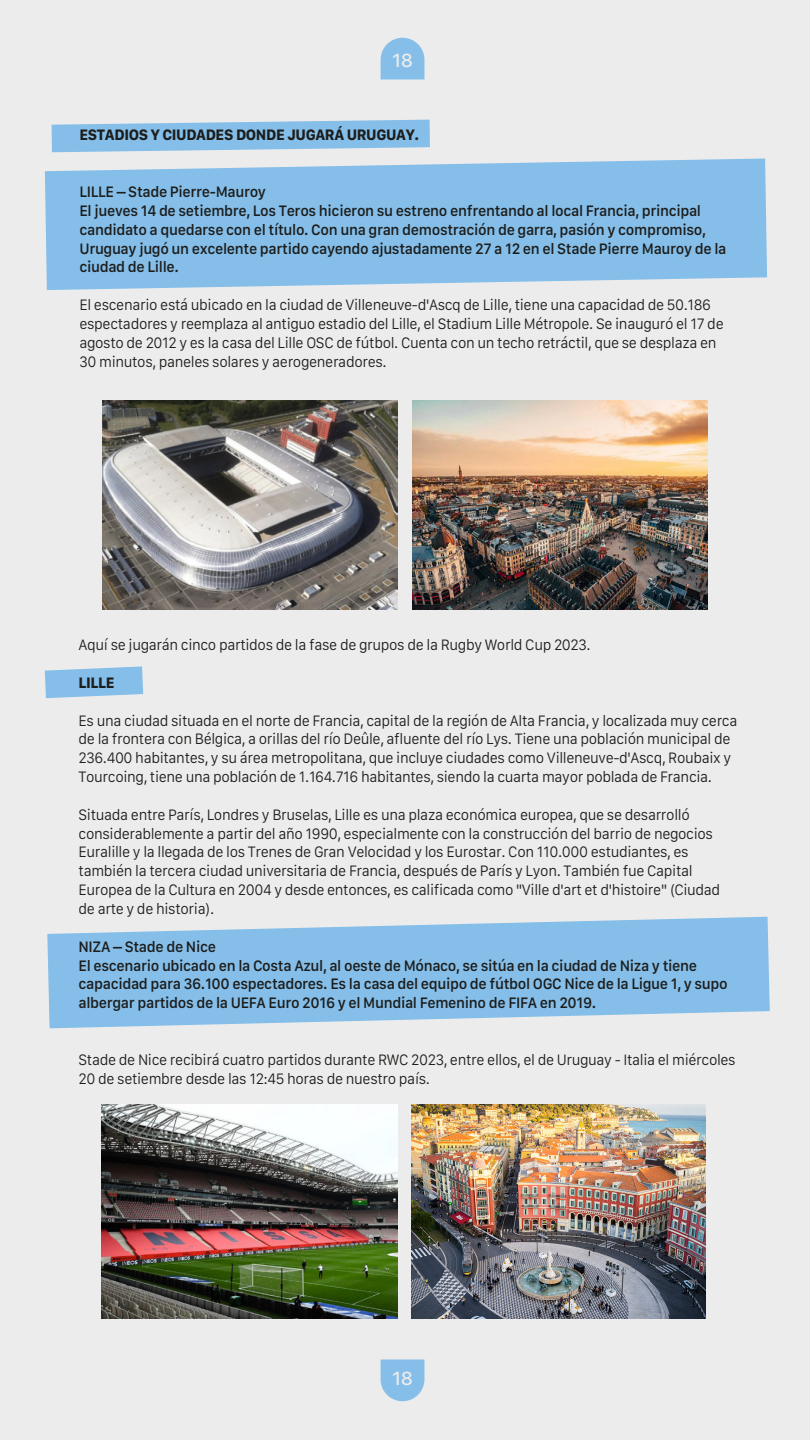
<style>
.page{position:relative;width:810px;height:1440px;background:#ececec}
.page>*{position:absolute;margin:0;border:0;box-sizing:border-box;transform-origin:0 0}
.t1{font:500 18.75px "SF Pro Display";color:#ececec}
.t2{font:300 15.67px/18.8px "SF Compact Text";letter-spacing:-.025em;color:#1d1d1b;scale:.96 1}
.t3{font:500 15.67px/18.8px "SF Compact Text";letter-spacing:-.025em;color:#1d1d1b;scale:.96 1}
.t4{font:700 15.67px "SF Compact Text";letter-spacing:-.025em;color:#1d1d1b;scale:.96 1}
</style>
<div class="page">
<svg style="left:45px;top:666px;width:98px;height:32px;background:#92c4e9"></svg>
<svg style="left:52px;top:120px;width:378px;height:32px;background:#92c4e9"></svg>
<svg style="left:381px;top:1360px;width:43px;height:41px;background:#8ec2e9"></svg>
<svg style="left:381px;top:38px;width:43px;height:41px;background:#8ec2e9"></svg>
<svg style="left:45px;top:159px;width:722px;height:131px;background:#8dc2e9"></svg>
<svg style="left:47px;top:917px;width:723px;height:111px;background:#93c4e9"></svg>
<img style="left:103px;top:400px;width:294px;height:209px">
<img style="left:413px;top:400px;width:294px;height:209px">
<img style="left:411px;top:1104px;width:295px;height:215px">
<img style="left:102px;top:1104px;width:295px;height:215px">
<p class="t1" style="left:392px;top:47px;width:22px">18</p>
<p class="t4" style="left:79px;top:124px;width:355px">ESTADIOS Y CIUDADES DONDE JUGARÁ URUGUAY.</p>
<p class="t3" style="left:79px;top:181px;width:676px">LILLE – Stade Pierre-Mauroy<br>El jueves 14 de setiembre, Los Teros hicieron su estreno enfrentando al local Francia, principal candidato a quedarse con el título. Con una gran demostración de garra, pasión y compromiso, Uruguay jugó un excelente partido cayendo ajustadamente 27 a 12 en el Stade Pierre Mauroy de la ciudad de Lille.</p>
<p class="t2" style="left:79px;top:295px;width:673px">El escenario está ubicado en la ciudad de Villeneuve-d'Ascq de Lille, tiene una capacidad de 50.186 espectadores y reemplaza al antiguo estadio del Lille, el Stadium Lille Métropole. Se inauguró el 17 de agosto de 2012 y es la casa del Lille OSC de fútbol. Cuenta con un techo retráctil, que se desplaza en 30 minutos, paneles solares y aerogeneradores.</p>
<p class="t2" style="left:79px;top:635px;width:535px">Aquí se jugarán cinco partidos de la fase de grupos de la Rugby World Cup 2023.</p>
<p class="t4" style="left:79px;top:672px;width:39px">LILLE</p>
<p class="t2" style="left:79px;top:710px;width:688px">Es una ciudad situada en el norte de Francia, capital de la región de Alta Francia, y localizada muy cerca de la frontera con Bélgica, a orillas del río Deûle, afluente del río Lys. Tiene una población municipal de 236.400 habitantes, y su área metropolitana, que incluye ciudades como Villeneuve-d'Ascq, Roubaix y Tourcoing, tiene una población de 1.164.716 habitantes, siendo la cuarta mayor poblada de Francia.</p>
<p class="t2" style="left:79px;top:804px;width:670px">Situada entre París, Londres y Bruselas, Lille es una plaza económica europea, que se desarrolló considerablemente a partir del año 1990, especialmente con la construcción del barrio de negocios Euralille y la llegada de los Trenes de Gran Velocidad y los Eurostar. Con 110.000 estudiantes, es también la tercera ciudad universitaria de Francia, después de París y Lyon. También fue Capital Europea de la Cultura en 2004 y desde entonces, es calificada como "Ville d'art et d'histoire" (Ciudad de arte y de historia).</p>
<p class="t3" style="left:79px;top:936px;width:678px">NIZA – Stade de Nice<br>El escenario ubicado en la Costa Azul, al oeste de Mónaco, se sitúa en la ciudad de Niza y tiene capacidad para 36.100 espectadores. Es la casa del equipo de fútbol OGC Nice de la Ligue 1, y supo albergar partidos de la UEFA Euro 2016 y el Mundial Femenino de FIFA en 2019.</p>
<p class="t2" style="left:79px;top:1049px;width:686px">Stade de Nice recibirá cuatro partidos durante RWC 2023, entre ellos, el de Uruguay - Italia el miércoles<br>20 de setiembre desde las 12:45 horas de nuestro país.</p>
<p class="t1" style="left:392px;top:1365px;width:22px">18</p>
</div>
